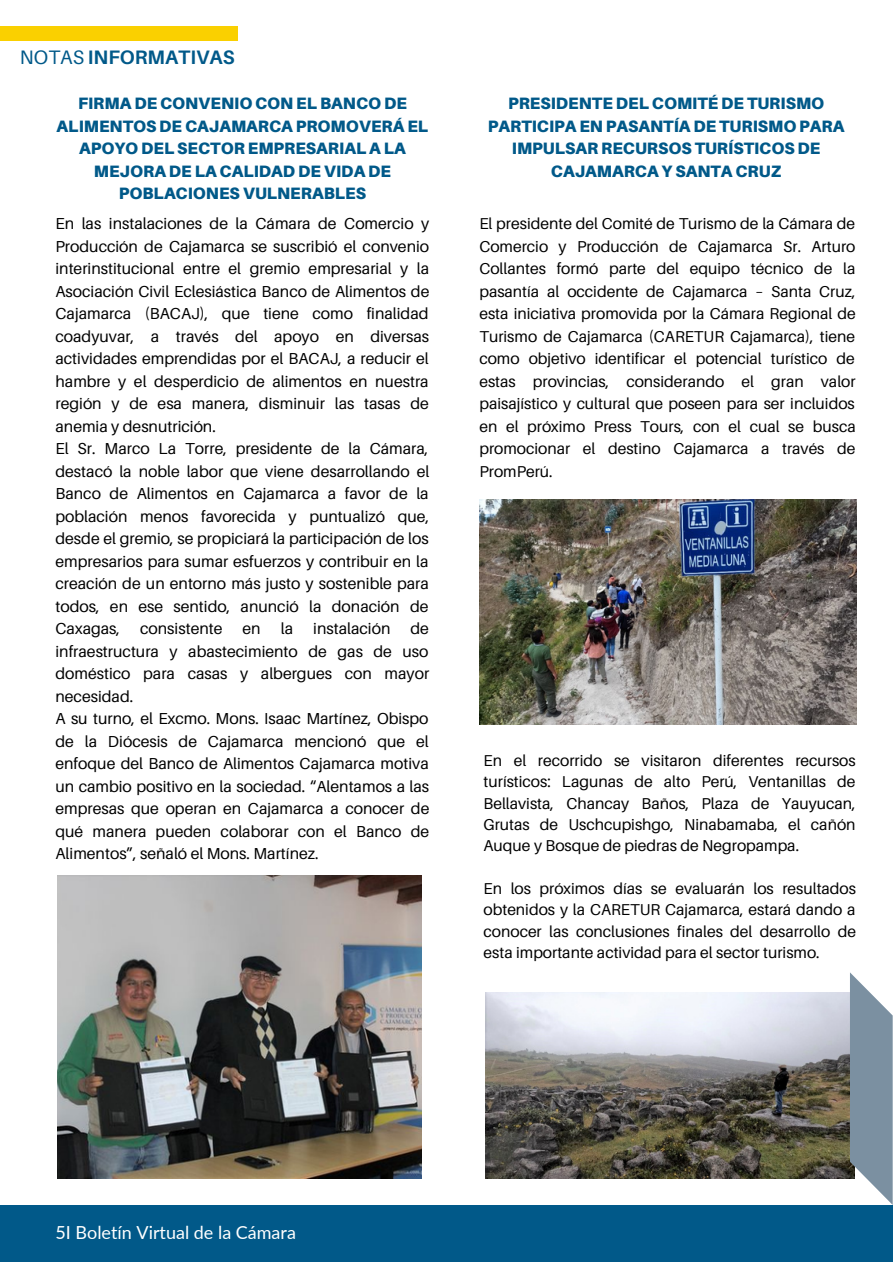
<style>
.page{position:relative;width:893px;height:1264px;background:#fff}
.page>*{position:absolute;margin:0;border:0;box-sizing:border-box;transform-origin:0 0}
.t1{font:700 19.5px "Aileron";color:#015989}
.t2{font:18px "Lato";color:#fff}
.t3{font:900 16.5px/22.5px "Aileron";color:#015989;text-align:center}
.t4{font:15.9px/22.5px "Aileron";color:#000;text-align:justify}
.t5{font:15.75px/22.5px "Aileron";color:#000;text-align:justify}
.s1{font-weight:400}
</style>
<div class="page">
<div style="left:0;top:27px;width:237px;height:13px;background:#fad000"></div>
<div style="left:0;top:1205px;width:892px;height:56px;background:#015989"></div>
<img style="left:57px;top:875px;width:364px;height:303px">
<img style="left:479px;top:499px;width:377px;height:225px">
<img style="left:485px;top:992px;width:364px;height:186px">
<svg style="left:849px;top:972px;width:43px;height:232px"></svg>
<p class="t1" style="left:20px;top:45px;width:216px"><span class="s1">NOTAS</span> INFORMATIVAS</p>
<p class="t3" style="left:57px;top:92px;width:373px">FIRMA DE CONVENIO CON EL BANCO DE<br>ALIMENTOS DE CAJAMARCA PROMOVERÁ EL<br>APOYO DEL SECTOR EMPRESARIAL A LA<br>MEJORA DE LA CALIDAD DE VIDA DE<br>POBLACIONES VULNERABLES</p>
<p class="t4" style="left:55px;top:212px;width:375px">En las instalaciones de la Cámara de Comercio y Producción de Cajamarca se suscribió el convenio interinstitucional entre el gremio empresarial y la Asociación Civil Eclesiástica Banco de Alimentos de Cajamarca (BACAJ), que tiene como finalidad coadyuvar, a través del apoyo en diversas actividades emprendidas por el BACAJ, a reducir el hambre y el desperdicio de alimentos en nuestra región y de esa manera, disminuir las tasas de anemia y desnutrición.</p>
<p class="t4" style="left:55px;top:437px;width:375px">El Sr. Marco La Torre, presidente de la Cámara, destacó la noble labor que viene desarrollando el Banco de Alimentos en Cajamarca a favor de la población menos favorecida y puntualizó que, desde el gremio, se propiciará la participación de los empresarios para sumar esfuerzos y contribuir en la creación de un entorno más justo y sostenible para todos, en ese sentido, anunció la donación de Caxagas,</p>
<p class="t4" style="left:55px;top:617px;width:375px;text-indent:355px">de infraestructura y abastecimiento de gas de uso doméstico para casas y albergues con mayor necesidad.</p>
<p class="t4" style="left:55px;top:707px;width:375px">A su turno, el Excmo. Mons. Isaac Martínez, Obispo de la Diócesis de Cajamarca mencionó que el enfoque del Banco de Alimentos Cajamarca motiva un cambio positivo en la sociedad. “Alentamos a las empresas que operan en Cajamarca a conocer de qué manera pueden colaborar con el Banco de Alimentos”, señaló el Mons. Martínez.</p>
<p class="t4" style="left:140px;top:617px;width:84px">consistente</p>
<p class="t4" style="left:242px;top:617px;width:20px">en</p>
<p class="t4" style="left:281px;top:617px;width:14px">la</p>
<p class="t4" style="left:313px;top:617px;width:79px">instalación</p>
<p class="t3" style="left:488px;top:92px;width:358px">PRESIDENTE DEL COMITÉ DE TURISMO<br>PARTICIPA EN PASANTÍA DE TURISMO PARA<br>IMPULSAR RECURSOS TURÍSTICOS DE<br>CAJAMARCA Y SANTA CRUZ</p>
<p class="t5" style="left:479px;top:212px;width:378px">El presidente del Comité de Turismo de la Cámara de Comercio y Producción de Cajamarca Sr. Arturo Collantes formó parte del equipo técnico de la pasantía al occidente de Cajamarca – Santa Cruz, esta iniciativa promovida por la Cámara Regional de Turismo de Cajamarca (CARETUR Cajamarca), tiene como objetivo identificar el potencial turístico de estas provincias, considerando el gran valor paisajístico y cultural que poseen para ser incluidos en el próximo Press Tours, con el cual se busca promocionar el destino Cajamarca a través de PromPerú.</p>
<p class="t5" style="left:483px;top:749px;width:373px;line-height:21.3px">En el recorrido se visitaron diferentes recursos turísticos: Lagunas de alto Perú, Ventanillas de Bellavista, Chancay Baños, Plaza de Yauyucan, Grutas de Uschcupishgo, Ninabamaba, el cañón Auque y Bosque de piedras de Negropampa.</p>
<p class="t5" style="left:483px;top:877px;width:374px;line-height:21.3px">En los próximos días se evaluarán los resultados obtenidos y la CARETUR Cajamarca, estará dando a conocer las conclusiones finales del desarrollo de esta importante actividad para el sector turismo.</p>
<p class="t2" style="left:55px;top:1221px;width:242px">5I Boletín Virtual de la Cámara</p>
</div>
